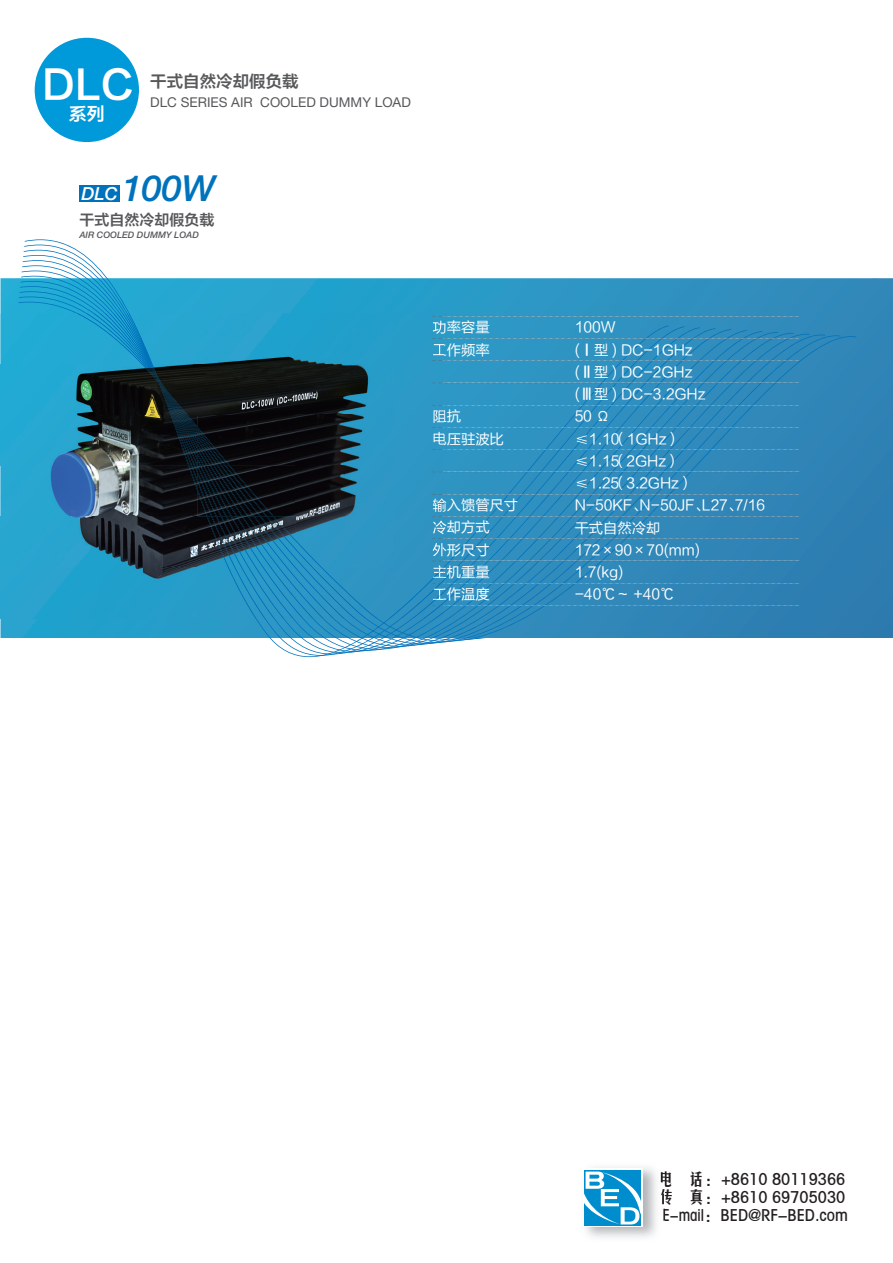
<style>
.page{position:relative;width:893px;height:1263px;background:#fff}
.page>*{position:absolute;margin:0;border:0;box-sizing:border-box;transform-origin:0 0}
.t1{font:39px "FZLTZCHK GBK1 0";color:#fff}
.t2{font:italic 500 36px "Helvetica Neue LT Std";color:#0072bc}
.t3{font:18px "FZLTZCHK GBK1 0";color:#fff}
.t4{font:16.5px/18px "FZMHK GBK1 0";color:#231f20}
.t5{font:16.5px "FZLTZCHK GBK1 0";color:#57585a}
.t6{font:15px "FZLTZCHK GBK1 0";color:#57585a}
.t7{font:14.25px/22.2px "FZLTHJW GB1 0";color:#fff}
.t8{font:13.5px "Helvetica Neue LT Pro";color:#57585a}
.t9{font:italic 500 9px "Helvetica Neue LT Std";color:#57585a}
.s1{font-size:18px;color:#fff}
</style>
<div class="page">
<img style="left:661px;top:1171px;width:4px;height:15px">
<img style="left:661px;top:1189px;width:4px;height:15px">
<svg style="left:663px;top:1209px;width:2px;height:12px"></svg>
<svg style="left:584px;top:1170px;width:57px;height:56px"></svg>
<svg style="left:584px;top:1171px;width:57px;height:53px"></svg>
<svg style="left:1px;top:278px;width:892px;height:360px;background:#2c90bf"></svg>
<svg style="left:19px;top:296px;width:822px;height:347px;background:#44a7cf"></svg>
<svg style="left:19px;top:302px;width:837px;height:340px;background:#3390bf"></svg>
<div style="left:35px;top:38px;width:104px;height:104px;background:#0099da;border-radius:50%"></div>
<div style="left:79px;top:185px;width:41px;height:16px;background:#0072bc"></div>
<img style="left:0;top:313px;width:443px;height:305px">
<img style="left:188px;top:490px;width:24px;height:77px">
<img style="left:389px;top:578px;width:43px;height:40px">
<img style="left:191px;top:490px;width:21px;height:73px">
<img style="left:401px;top:580px;width:31px;height:38px">
<img style="left:194px;top:490px;width:16px;height:52px">
<img style="left:412px;top:601px;width:20px;height:17px">
<img style="left:122px;top:313px;width:53px;height:102px">
<img style="left:197px;top:508px;width:13px;height:25px">
<img style="left:229px;top:572px;width:27px;height:46px">
<img style="left:424px;top:602px;width:19px;height:16px">
<img style="left:119px;top:313px;width:47px;height:81px">
<img style="left:166px;top:393px;width:46px;height:97px">
<img style="left:212px;top:558px;width:44px;height:14px">
<svg style="left:435px;top:612px;width:8px;height:6px"></svg>
<img style="left:163px;top:387px;width:47px;height:91px">
<img style="left:210px;top:517px;width:26px;height:41px">
<img style="left:256px;top:569px;width:14px;height:49px">
<img style="left:113px;top:313px;width:50px;height:75px">
<img style="left:207px;top:508px;width:3px;height:9px">
<img style="left:236px;top:521px;width:6px;height:46px">
<img style="left:270px;top:567px;width:96px;height:51px">
<img style="left:109px;top:313px;width:53px;height:71px">
<img style="left:164px;top:388px;width:47px;height:78px">
<img style="left:210px;top:508px;width:11px;height:9px">
<img style="left:278px;top:574px;width:10px;height:44px">
<img style="left:105px;top:313px;width:45px;height:55px">
<img style="left:150px;top:437px;width:34px;height:2px">
<img style="left:196px;top:466px;width:25px;height:42px">
<img style="left:242px;top:521px;width:35px;height:48px">
<img style="left:288px;top:574px;width:7px;height:44px">
<img style="left:99px;top:313px;width:49px;height:54px">
<img style="left:148px;top:365px;width:49px;height:72px">
<img style="left:197px;top:435px;width:49px;height:72px">
<img style="left:246px;top:505px;width:49px;height:62px">
<img style="left:295px;top:574px;width:8px;height:44px">
<img style="left:184px;top:415px;width:1px;height:51px">
<img style="left:221px;top:466px;width:4px;height:51px">
<img style="left:260px;top:521px;width:6px;height:46px">
<img style="left:303px;top:567px;width:52px;height:51px">
<img style="left:143px;top:313px;width:2px;height:51px">
<img style="left:185px;top:415px;width:2px;height:51px">
<img style="left:225px;top:466px;width:4px;height:51px">
<img style="left:266px;top:516px;width:47px;height:51px">
<img style="left:77px;top:313px;width:66px;height:51px">
<img style="left:142px;top:364px;width:46px;height:51px">
<img style="left:187px;top:415px;width:43px;height:51px">
<img style="left:229px;top:466px;width:48px;height:55px">
<img style="left:277px;top:520px;width:50px;height:54px">
<img style="left:327px;top:572px;width:50px;height:46px">
<img style="left:433px;top:320px;width:10px;height:14px">
<img style="left:434px;top:409px;width:9px;height:14px">
<img style="left:433px;top:498px;width:10px;height:14px">
<svg style="left:432px;top:316px;width:368px;height:1px"></svg>
<svg style="left:432px;top:338px;width:368px;height:24px;background:#3191bf"></svg>
<svg style="left:432px;top:383px;width:368px;height:1px"></svg>
<svg style="left:432px;top:405px;width:368px;height:1px"></svg>
<svg style="left:432px;top:427px;width:368px;height:24px;background:#338ebd"></svg>
<svg style="left:432px;top:472px;width:368px;height:1px"></svg>
<svg style="left:432px;top:494px;width:368px;height:1px"></svg>
<svg style="left:432px;top:516px;width:368px;height:90px;background:#3189b9"></svg>
<h1 class="t1" style="left:42px;top:63px;width:93px">DLC</h1>
<p class="t3" style="left:69px;top:104px;width:37px">系列</p>
<p class="t5" style="left:150px;top:72px;width:150px">干式自然冷却假负载</p>
<p class="t8" style="left:150px;top:94px;width:262px">DLC SERIES AIR COOLED DUMMY LOAD</p>
<h2 class="t2" style="left:81px;top:167px;width:135px"><span class="s1">DLC</span> 100W</h2>
<p class="t6" style="left:79px;top:211px;width:136px">干式自然冷却假负载</p>
<p class="t9" style="left:79px;top:229px;width:121px">AIR COOLED DUMMY LOAD</p>
<p class="t7" style="left:432px;top:317px;width:59px">功率容量工作频率</p>
<p class="t7" style="left:432px;top:405px;width:73px">阻抗<br>电压驻波比</p>
<p class="t7" style="left:432px;top:494px;width:87px">输入馈管尺寸冷却方式<br>外形尺寸<br>主机重量<br>工作温度</p>
<p class="t7" style="left:575px;top:317px;width:192px">100W<br>(Ⅰ型 ) DC-1GHz<br>(Ⅱ型 ) DC-2GHz<br>(Ⅲ型 ) DC-3.2GHz<br>50 Ω<br>≤1.10（1GHz）<br>≤1.15（2GHz）<br>≤1.25（3.2GHz）<br>N-50KF、N-50JF、L27、7/16干式自然冷却<br>172×90×70(mm)<br>1.7(kg)<br>-40℃～ +40℃</p>
<p class="t4" style="left:658px;top:1170px;width:192px">电 话：+8610 80119366传 真：+8610 69705030<br>E-mail：BED@RF-BED.com</p>
</div>
